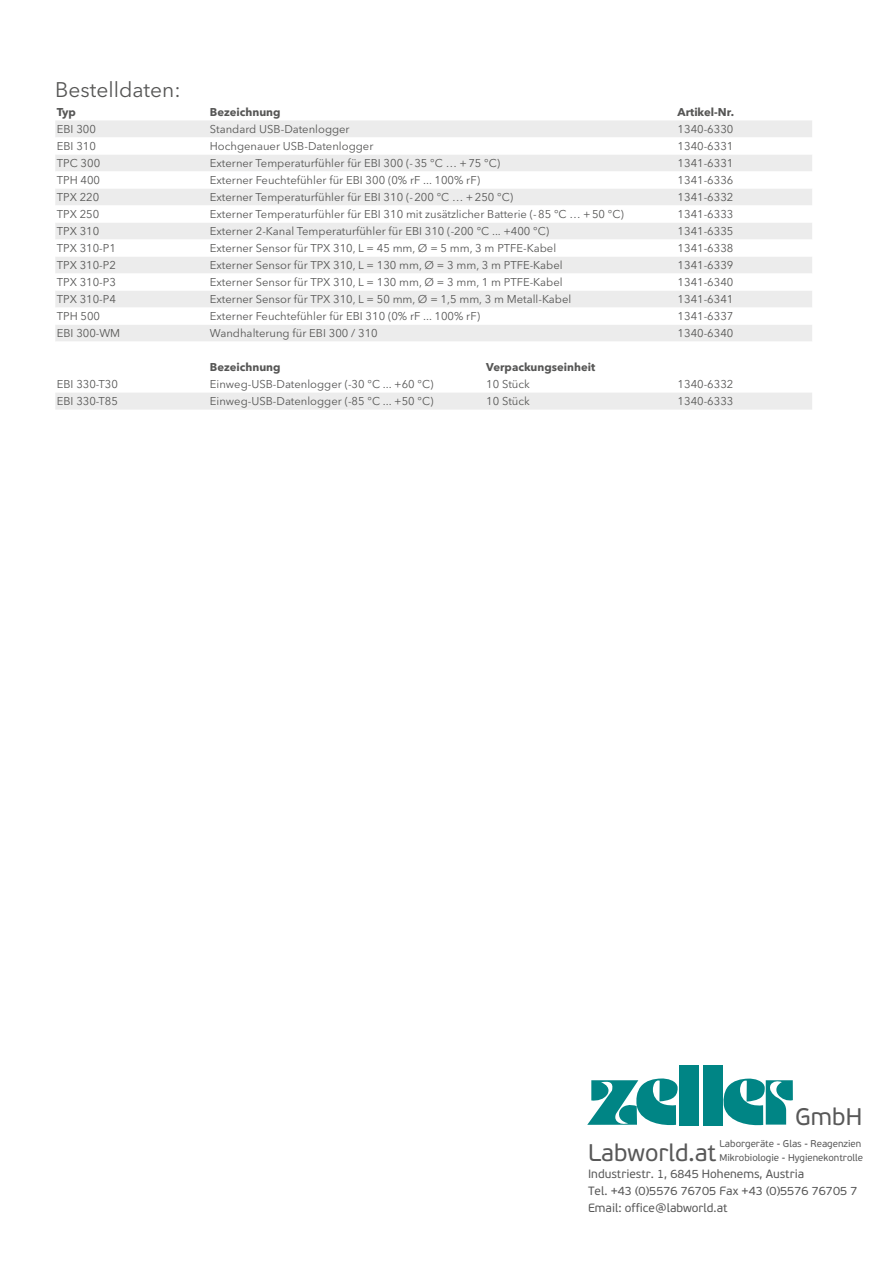
<style>
.page{position:relative;width:893px;height:1263px;background:#fff}
.page>*{position:absolute;margin:0;border:0;box-sizing:border-box;transform-origin:0 0}
.t1{font:24px "PF Beau Sans Pro";color:#585858}
.t2{font:21px "Avenir Next LT Pro";color:#565655}
.t3{font:12px/16.8px "PF Beau Sans Pro";color:#585858}
.t4{font:11.25px "Avenir Next LT Pro";color:#565655}
.t5{font:700 11.25px "Avenir Next LT Pro";color:#565655}
.t6{font:9.75px/14px "PF Beau Sans Pro";color:#585858}
</style>
<div class="page">
<svg style="left:55px;top:120px;width:757px;height:290px"></svg>
<svg style="left:55px;top:137px;width:757px;height:222px"></svg>
<div style="left:703px;top:1065px;width:19px;height:60px;background:#008585"></div>
<div style="left:679px;top:1065px;width:20px;height:60px;background:#008585"></div>
<svg style="left:723px;top:1078px;width:70px;height:47px"></svg>
<svg style="left:587px;top:1078px;width:91px;height:48px"></svg>
<h2 class="t2" style="left:55px;top:77px;width:127px">Bestelldaten:</h2>
<p class="t5" style="left:57px;top:105px;width:21px">Typ</p>
<p class="t5" style="left:210px;top:105px;width:72px">Bezeichnung</p>
<p class="t5" style="left:678px;top:105px;width:58px">Artikel-Nr.</p>
<p class="t4" style="left:57px;top:123px;width:41px">EBI 300</p>
<p class="t4" style="left:210px;top:123px;width:141px">Standard USB-Datenlogger</p>
<p class="t4" style="left:678px;top:123px;width:57px">1340-6330</p>
<p class="t4" style="left:57px;top:140px;width:41px">EBI 310</p>
<p class="t4" style="left:210px;top:140px;width:165px">Hochgenauer USB-Datenlogger</p>
<p class="t4" style="left:678px;top:140px;width:57px">1340-6331</p>
<p class="t4" style="left:57px;top:157px;width:45px">TPC 300</p>
<p class="t4" style="left:210px;top:157px;width:292px">Externer Temperaturfühler für EBI 300 (-35 °C … +75 °C)</p>
<p class="t4" style="left:678px;top:157px;width:57px">1341-6331</p>
<p class="t4" style="left:57px;top:174px;width:45px">TPH 400</p>
<p class="t4" style="left:210px;top:174px;width:272px">Externer Feuchtefühler für EBI 300 (0% rF ... 100% rF)</p>
<p class="t4" style="left:678px;top:174px;width:57px">1341-6336</p>
<p class="t4" style="left:57px;top:191px;width:44px">TPX 220</p>
<p class="t4" style="left:210px;top:191px;width:305px">Externer Temperaturfühler für EBI 310 (-200 °C … +250 °C)</p>
<p class="t4" style="left:678px;top:191px;width:57px">1341-6332</p>
<p class="t4" style="left:57px;top:208px;width:44px">TPX 250</p>
<p class="t4" style="left:210px;top:208px;width:416px">Externer Temperaturfühler für EBI 310 mit zusätzlicher Batterie (-85 °C … +50 °C)</p>
<p class="t4" style="left:678px;top:208px;width:57px">1341-6333</p>
<p class="t4" style="left:57px;top:225px;width:44px">TPX 310</p>
<p class="t4" style="left:210px;top:225px;width:341px">Externer 2-Kanal Temperaturfühler für EBI 310 (-200 °C ... +400 °C)</p>
<p class="t4" style="left:678px;top:225px;width:57px">1341-6335</p>
<p class="t4" style="left:57px;top:242px;width:61px">TPX 310-P1</p>
<p class="t4" style="left:210px;top:242px;width:348px">Externer Sensor für TPX 310, L = 45 mm, Ø = 5 mm, 3 m PTFE-Kabel</p>
<p class="t4" style="left:678px;top:242px;width:57px">1341-6338</p>
<p class="t4" style="left:57px;top:259px;width:61px">TPX 310-P2</p>
<p class="t4" style="left:210px;top:259px;width:354px">Externer Sensor für TPX 310, L = 130 mm, Ø = 3 mm, 3 m PTFE-Kabel</p>
<p class="t4" style="left:678px;top:259px;width:57px">1341-6339</p>
<p class="t4" style="left:57px;top:276px;width:61px">TPX 310-P3</p>
<p class="t4" style="left:210px;top:276px;width:354px">Externer Sensor für TPX 310, L = 130 mm, Ø = 3 mm, 1 m PTFE-Kabel</p>
<p class="t4" style="left:678px;top:276px;width:57px">1341-6340</p>
<p class="t4" style="left:57px;top:293px;width:61px">TPX 310-P4</p>
<p class="t4" style="left:210px;top:293px;width:363px">Externer Sensor für TPX 310, L = 50 mm, Ø = 1,5 mm, 3 m Metall-Kabel</p>
<p class="t4" style="left:678px;top:293px;width:57px">1341-6341</p>
<p class="t4" style="left:57px;top:310px;width:45px">TPH 500</p>
<p class="t4" style="left:210px;top:310px;width:272px">Externer Feuchtefühler für EBI 310 (0% rF ... 100% rF)</p>
<p class="t4" style="left:678px;top:310px;width:57px">1341-6337</p>
<p class="t4" style="left:57px;top:327px;width:65px">EBI 300-WM</p>
<p class="t4" style="left:210px;top:327px;width:169px">Wandhalterung für EBI 300 / 310</p>
<p class="t4" style="left:678px;top:327px;width:57px">1340-6340</p>
<p class="t5" style="left:210px;top:360px;width:72px">Bezeichnung</p>
<p class="t5" style="left:486px;top:360px;width:111px">Verpackungseinheit</p>
<p class="t4" style="left:57px;top:378px;width:63px">EBI 330-T30</p>
<p class="t4" style="left:210px;top:378px;width:225px">Einweg-USB-Datenlogger (-30 °C ... +60 °C)</p>
<p class="t4" style="left:486px;top:378px;width:45px">10 Stück</p>
<p class="t4" style="left:678px;top:378px;width:57px">1340-6332</p>
<p class="t4" style="left:57px;top:395px;width:63px">EBI 330-T85</p>
<p class="t4" style="left:210px;top:395px;width:225px">Einweg-USB-Datenlogger (-85 °C ... +50 °C)</p>
<p class="t4" style="left:486px;top:395px;width:45px">10 Stück</p>
<p class="t4" style="left:678px;top:395px;width:57px">1340-6333</p>
<h1 class="t1" style="left:795px;top:1103px;width:68px">GmbH</h1>
<p class="t6" style="left:719px;top:1137px;width:145px">Laborgeräte - Glas - Reagenzien<br>Mikrobiologie - Hygienekontrolle</p>
<h1 class="t1" style="left:588px;top:1139px;width:130px">Labworld.at</h1>
<p class="t3" style="left:588px;top:1166px;width:271px">Industriestr. 1, 6845 Hohenems, Austria<br>Tel. +43 (0)5576 76705 Fax +43 (0)5576 76705 7<br>Email: office@labworld.at</p>
</div>
